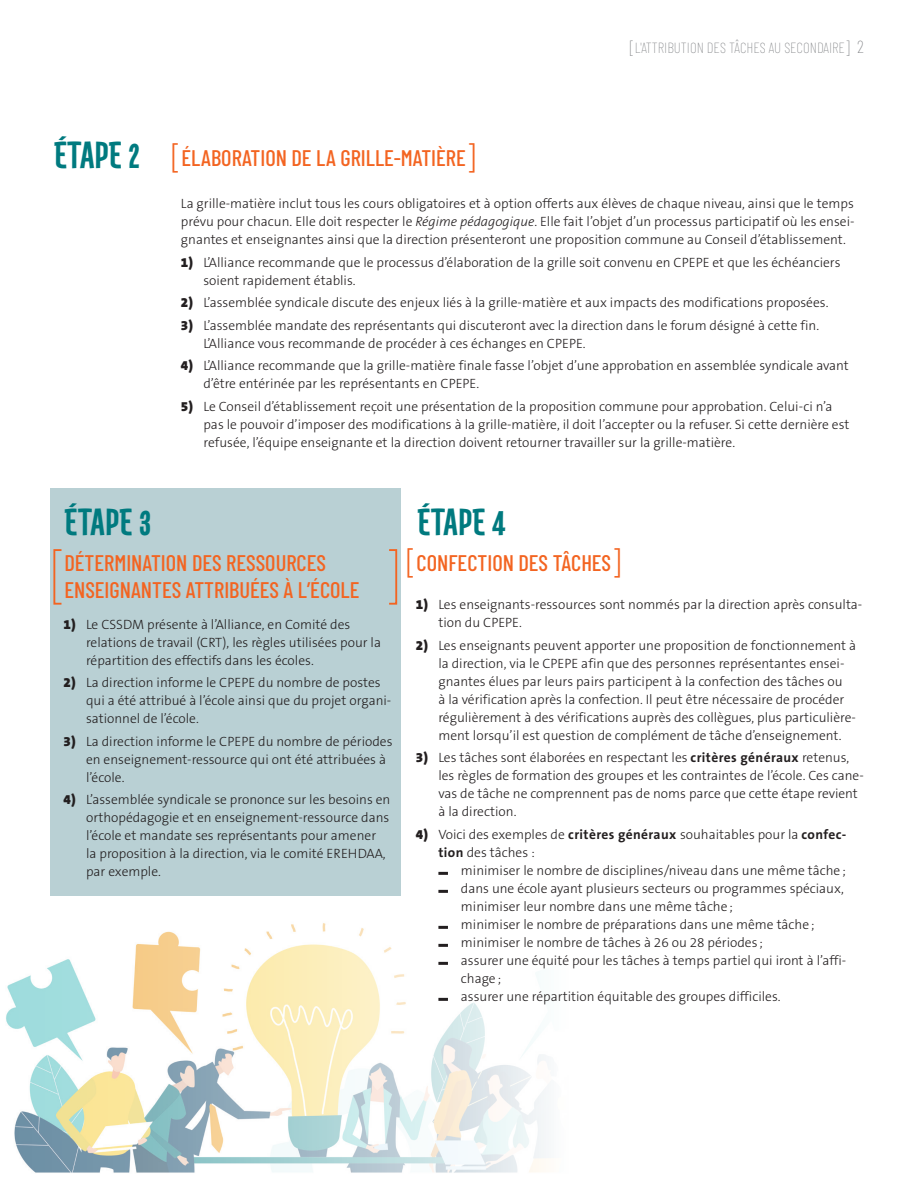
<style>
.page{position:relative;width:918px;height:1188px;background:#fff}
.page>*{position:absolute;margin:0;border:0;box-sizing:border-box;transform-origin:0 0}
.t1{font:300 34.5px "Barbieri";color:#007a7f}
.t2{font:500 22.5px/27px "Barlow Condensed";color:#f36421}
.t3{font:100 15px "Barlow Condensed";color:#808285}
.t4{font:300 13.5px/18px "The Sans B3";color:#231f20}
.s1{font-size:18px}
.s2{font-family:"Barbieri";font-weight:300;font-size:34.5px;color:#007a7f}
.s3{font-weight:300;font-size:33px}
.s4{font-style:italic}
.s5{font-family:"The Sans B9";font-weight:900}
.s6{font-family:"The Sans B7";font-weight:700}
</style>
<div class="page">
<img style="left:6px;top:869px;width:540px;height:304px">
<div style="left:50px;top:489px;width:350px;height:407px;background:#b9d0d4"></div>
<svg style="left:438px;top:872px;width:10px;height:3px"></svg>
<svg style="left:438px;top:890px;width:10px;height:3px"></svg>
<svg style="left:438px;top:926px;width:10px;height:3px"></svg>
<svg style="left:438px;top:944px;width:10px;height:3px"></svg>
<svg style="left:438px;top:962px;width:10px;height:3px"></svg>
<svg style="left:438px;top:998px;width:10px;height:3px"></svg>
<svg style="left:53px;top:549px;width:9px;height:56px"></svg>
<svg style="left:389px;top:549px;width:9px;height:56px"></svg>
<p class="t3" style="left:630px;top:36px;width:236px"><span class="s1">[</span>L'ATTRIBUTION DES TÂCHES AU SECONDAIRE<span class="s1">] 2</span></p>
<h2 class="t2" style="left:54px;top:143px;width:423px"><span class="s2">ÉTAPE 2</span> <span class="s3">[</span>ÉLABORATION DE LA GRILLE-MATIÈRE<span class="s3">]</span></h2>
<p class="t4" style="left:181px;top:195px;width:675px;text-align:justify">La grille-matière inclut tous les cours obligatoires et à option offerts aux élèves de chaque niveau, ainsi que le temps prévu pour chacun. Elle doit respecter le <span class="s4">Régime pédagogique</span>. Elle fait l’objet d’un processus participatif où les ensei&shy;gnantes et enseignantes ainsi que la direction présenteront une proposition commune au Conseil d’établissement.</p>
<p class="t4" style="left:203px;top:254px;width:639px;text-indent:-23px"><span class="s5">1)</span> L’Alliance recommande que le processus d’élaboration de la grille soit convenu en CPEPE et que les échéanciers soient rapidement établis.</p>
<p class="t4" style="left:181px;top:294px;width:649px"><span class="s5">2)</span> L’assemblée syndicale discute des enjeux liés à la grille-matière et aux impacts des modifications proposées.</p>
<p class="t4" style="left:203px;top:317px;width:617px;text-indent:-23px"><span class="s5">3)</span> L’assemblée mandate des représentants qui discuteront avec la direction dans le forum désigné à cette fin.<br>L’Alliance vous recommande de procéder à ces échanges en CPEPE.</p>
<p class="t4" style="left:203px;top:357px;width:647px;text-indent:-23px"><span class="s5">4)</span> L’Alliance recommande que la grille-matière finale fasse l’objet d’une approbation en assemblée syndicale avant d’être entérinée par les représentants en CPEPE.</p>
<p class="t4" style="left:203px;top:398px;width:648px;text-indent:-23px"><span class="s5">5)</span> Le Conseil d’établissement reçoit une présentation de la proposition commune pour approbation. Celui-ci n’a pas le pouvoir d’imposer des modifications à la grille-matière, il doit l’accepter ou la refuser. Si cette dernière est refusée, l’équipe enseignante et la direction doivent retourner travailler sur la grille-matière.</p>
<h1 class="t1" style="left:65px;top:501px;width:88px">ÉTAPE 3</h1>
<h2 class="t2" style="left:64px;top:548px;width:296px">DÉTERMINATION DES RESSOURCES<br>ENSEIGNANTES ATTRIBUÉES À L’ÉCOLE</h2>
<p class="t4" style="left:86px;top:616px;width:296px;text-indent:-23px"><span class="s5">1)</span> Le CSSDM présente à l’Alliance, en Comité des relations de travail (CRT), les règles utilisées pour la répartition des effectifs dans les écoles.</p>
<p class="t4" style="left:86px;top:674px;width:307px;text-indent:-23px"><span class="s5">2)</span> La direction informe le CPEPE du nombre de postes qui a été attribué à l’école ainsi que du projet organi&shy;sationnel de l’école.</p>
<p class="t4" style="left:86px;top:733px;width:308px;text-indent:-23px"><span class="s5">3)</span> La direction informe le CPEPE du nombre de périodes en enseignement-ressource qui ont été attribuées à l’école.</p>
<p class="t4" style="left:86px;top:791px;width:306px;text-indent:-23px"><span class="s5">4)</span> L’assemblée syndicale se prononce sur les besoins en orthopédagogie et en enseignement-ressource dans l’école et mandate ses représentants pour amener<br>la proposition à la direction, via le comité EREHDAA, par exemple.</p>
<h1 class="t1" style="left:418px;top:501px;width:89px">ÉTAPE 4</h1>
<h2 class="t2" style="left:407px;top:548px;width:215px"><span class="s3">[</span>CONFECTION DES TÂCHES<span class="s3">]</span></h2>
<p class="t4" style="left:438px;top:596px;width:425px;text-indent:-23px"><span class="s5">1)</span> Les enseignants-ressources sont nommés par la direction après consulta&shy;tion du CPEPE.</p>
<p class="t4" style="left:438px;top:637px;width:419px;text-indent:-23px"><span class="s5">2)</span> Les enseignants peuvent apporter une proposition de fonctionnement à la direction, via le CPEPE afin que des personnes représentantes ensei&shy;gnantes élues par leurs pairs participent à la confection des tâches ou<br>à la vérification après la confection. Il peut être nécessaire de procéder régulièrement à des vérifications auprès des collègues, plus particulière&shy;ment lorsqu’il est question de complément de tâche d’enseignement.</p>
<p class="t4" style="left:438px;top:749px;width:427px;text-indent:-23px"><span class="s5">3)</span> Les tâches sont élaborées en respectant les <span class="s6">critères généraux</span> retenus, les règles de formation des groupes et les contraintes de l’école. Ces cane&shy;vas de tâche ne comprennent pas de noms parce que cette étape revient à la direction.</p>
<p class="t4" style="left:438px;top:826px;width:409px;text-indent:-23px"><span class="s5">4)</span> Voici des exemples de <span class="s6">critères généraux</span> souhaitables pour la <span class="s6">confec&shy;tion</span> des tâches :</p>
<p class="t4" style="left:461px;top:862px;width:387px">minimiser le nombre de disciplines/niveau dans une même tâche; dans une école ayant plusieurs secteurs ou programmes spéciaux, minimiser leur nombre dans une même tâche;<br>minimiser le nombre de préparations dans une même tâche; minimiser le nombre de tâches à 26 ou 28 périodes ;<br>assurer une équité pour les tâches à temps partiel qui iront à l’affi&shy;chage;<br>assurer une répartition équitable des groupes difficiles.</p>
</div>
